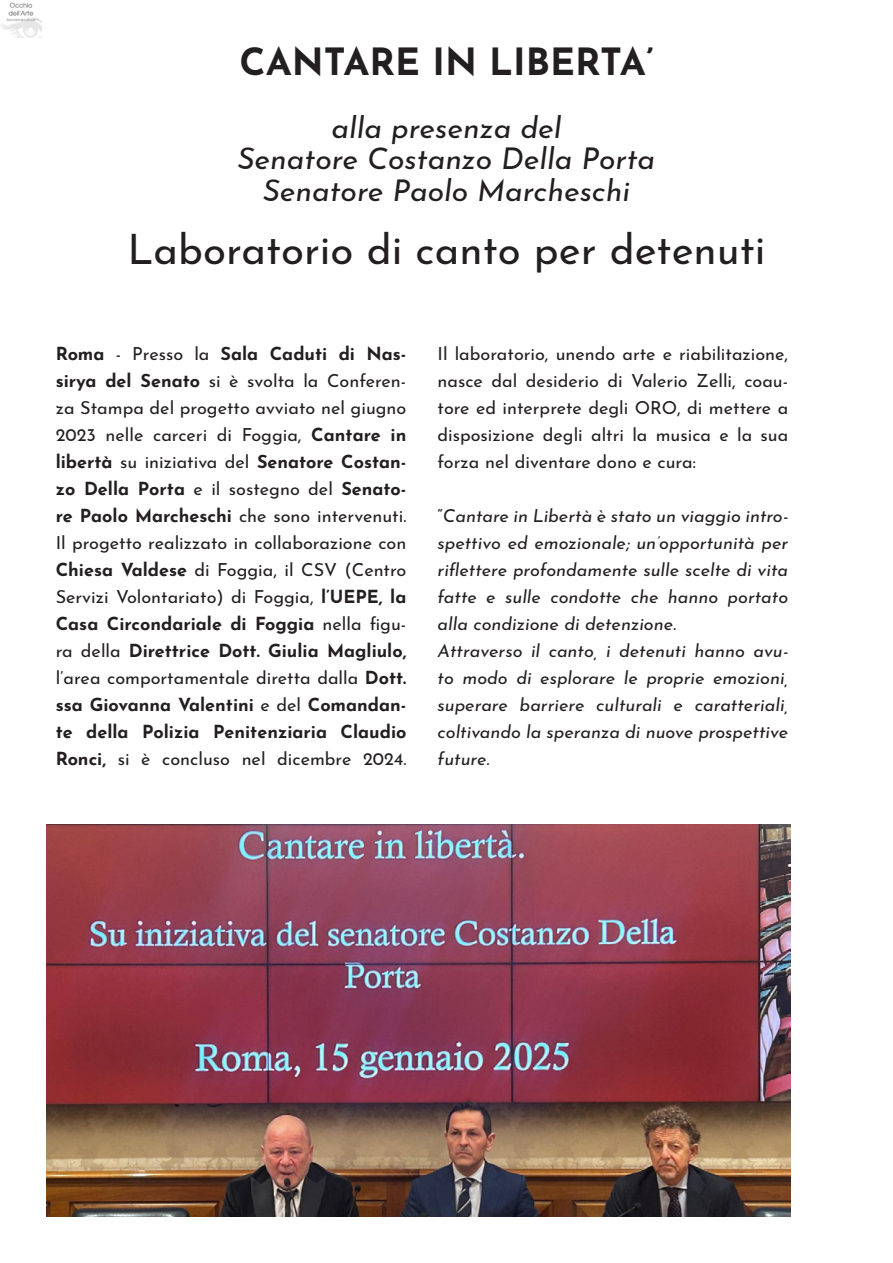
<style>
.page{position:relative;width:893px;height:1263px;background:#fff}
.page>*{position:absolute;margin:0;border:0;box-sizing:border-box;transform-origin:0 0}
.t1{font:42px "Josefin Sans";color:#231f20}
.t2{font:700 37.5px "Josefin Sans";color:#231f20}
.t3{font:italic 30px/31.5px "Josefin Sans";color:#231f20;text-align:center}
.t4{font:18px/27px "Josefin Sans";color:#231f20;text-align:justify}
.t5{font:italic 18px/27px "Josefin Sans";color:#231f20}
.s1{font-weight:700}
.s2{font-style:normal}
</style>
<div class="page">
<img style="left:1px;top:2px;width:41px;height:36px">
<img style="left:47px;top:825px;width:744px;height:391px">
<h2 class="t2" style="left:240px;top:45px;width:415px">CANTARE IN LIBERTA’</h2>
<h3 class="t3" style="left:238px;top:114px;width:419px">alla presenza del<br>Senatore Costanzo Della Porta<br>Senatore Paolo Marcheschi</h3>
<h1 class="t1" style="left:127px;top:231px;width:640px">Laboratorio di canto per detenuti</h1>
<p class="t4" style="left:56px;top:342px;width:352px"><span class="s1">Roma</span> - Presso la <span class="s1">Sala Caduti di Nas&shy;sirya del Senato</span> si è svolta la Conferen&shy;za Stampa del progetto avviato nel giugno 2023 nelle carceri di Foggia, <span class="s1">Cantare in libertà</span> su iniziativa del <span class="s1">Senatore Costan&shy;zo Della Porta</span> e il sostegno del <span class="s1">Senato&shy;re Paolo Marcheschi</span> che sono intervenuti.<br>Il progetto realizzato in collaborazione con <span class="s1">Chiesa Valdese</span> di Foggia, il CSV (Centro Servizi Volontariato) di Foggia, <span class="s1">l’UEPE, la Casa Circondariale di Foggia</span> nella figu&shy;ra della <span class="s1">Direttrice Dott. Giulia Magliulo, </span>l’area comportamentale diretta dalla <span class="s1">Dott. ssa Giovanna Valentini</span> e del <span class="s1">Comandan&shy;te della Polizia Penitenziaria Claudio Ronci,</span> si è concluso nel dicembre 2024.</p>
<p class="t4" style="left:438px;top:342px;width:352px">Il laboratorio, unendo arte e riabilitazione, nasce dal desiderio di Valerio Zelli, coau&shy;tore ed interprete degli ORO, di mettere a disposizione degli altri la musica e la sua forza nel diventare dono e cura:</p>
<p class="t5" style="left:438px;top:503px;width:352px"><span class="s2">“</span>Cantare in Libertà è stato un viaggio intro&shy;spettivo ed emozionale; un’opportunità per riflettere profondamente sulle scelte di vita fatte e sulle condotte che hanno portato alla condizione di detenzione.<br>Attraverso il canto, i detenuti hanno avu&shy;to modo di esplorare le proprie emozioni, superare barriere culturali e caratteriali, coltivando la speranza di nuove prospettive future.</p>
</div>
